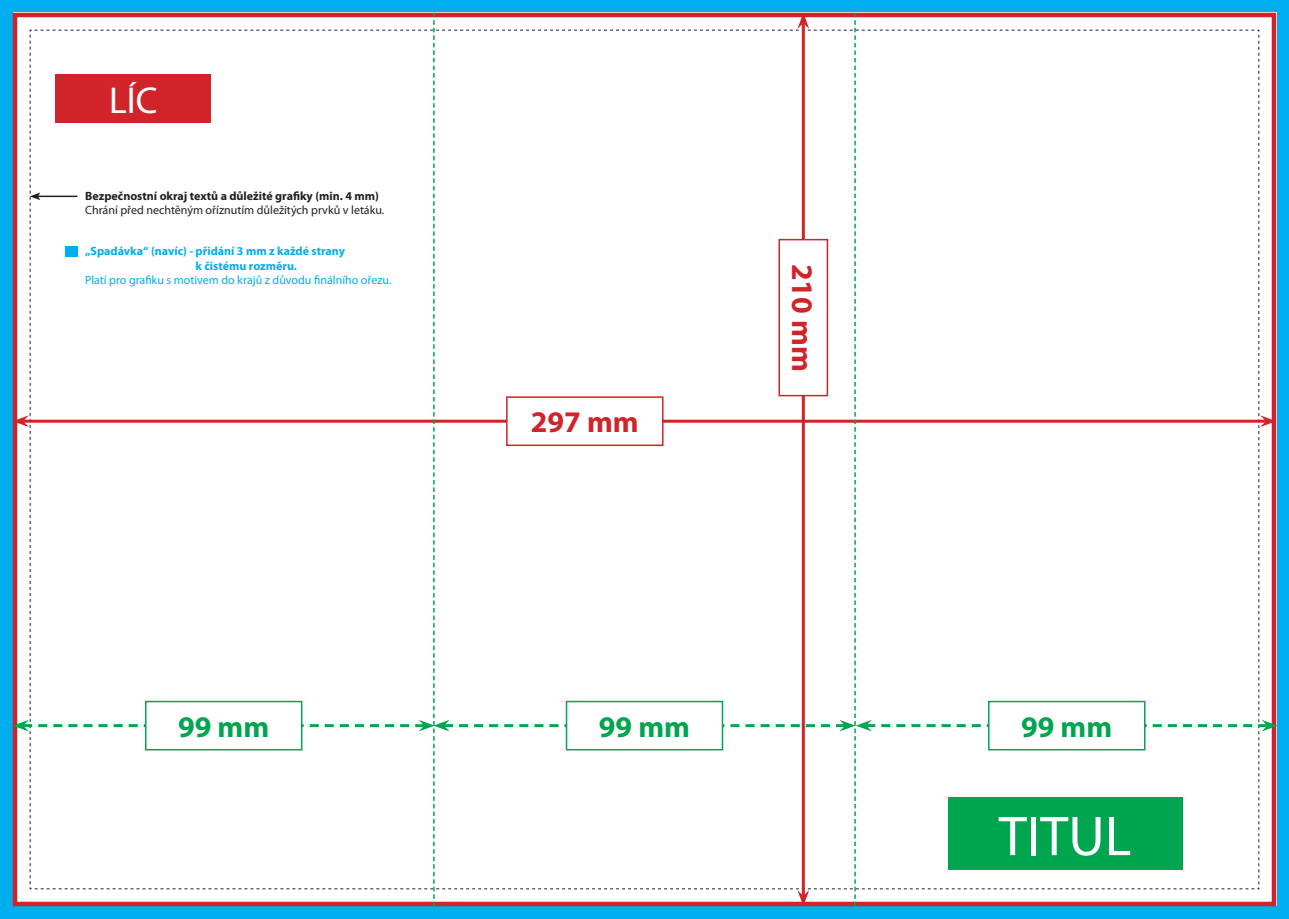
<style>
.page{position:relative;width:1289px;height:919px;background:#fff}
.page>*{position:absolute;margin:0;border:0;box-sizing:border-box;transform-origin:0 0}
.t1{font:56.4px "Myriad Pro";color:#fff}
.t2{font:37.5px "Myriad Pro";color:#fff}
.t3{font:700 30px "Myriad Pro";color:#00a54f}
.t4{font:700 30px "Myriad Pro";color:#d1232a}
.t5{font:700 12px/14.4px "Myriad Pro";color:#00aeef}
.t6{font:12px "Myriad Pro";color:#00aeef}
.t7{font:12px "Myriad Pro";color:#231f20}
.t8{font:700 12px "Myriad Pro";color:#231f20}
</style>
<div class="page">
<div style="left:0;top:0;width:1288px;height:918px;background:#00aeef"></div>
<div style="left:13px;top:13px;width:1264px;height:893px;background:#fff"></div>
<div style="left:146px;top:701px;width:156px;height:48px;background:#fff"></div>
<div style="left:145px;top:700px;width:157px;height:50px;border:2px solid #00a54f"></div>
<div style="left:566px;top:701px;width:156px;height:48px;background:#fff"></div>
<div style="left:565px;top:700px;width:158px;height:50px;border:2px solid #00a54f"></div>
<div style="left:988px;top:701px;width:156px;height:48px;background:#fff"></div>
<div style="left:988px;top:700px;width:157px;height:50px;border:2px solid #00a54f"></div>
<div style="left:947px;top:797px;width:235px;height:73px;background:#00a54f"></div>
<h2 class="t2" style="left:109px;top:77px;width:50px">LÍC</h2>
<p class="t8" style="left:85px;top:188px;width:295px">Bezpečnostní okraj textů a důležité grafiky (min. 4 mm)</p>
<p class="t7" style="left:85px;top:202px;width:301px">Chrání před nechtěným oříznutím důležitých prvků v letáku.</p>
<p class="t5" style="left:196px;top:243px;width:151px;text-indent:-111px">„Spadávka“ (navíc) - přidání 3 mm z každé strany k čistému rozměru.</p>
<p class="t6" style="left:85px;top:272px;width:308px">Platí pro grafiku s motivem do krajů z důvodu finálního ořezu.</p>
<h3 class="t4" style="left:531px;top:403px;width:109px">297 mm</h3>
<h3 class="t4" style="left:821px;top:264px;width:109px;rotate:90deg">210 mm</h3>
<h3 class="t3" style="left:178px;top:707px;width:92px">99 mm</h3>
<h3 class="t3" style="left:599px;top:707px;width:92px">99 mm</h3>
<h3 class="t3" style="left:1021px;top:707px;width:92px">99 mm</h3>
<h1 class="t1" style="left:998px;top:801px;width:134px">TITUL</h1>
</div>
